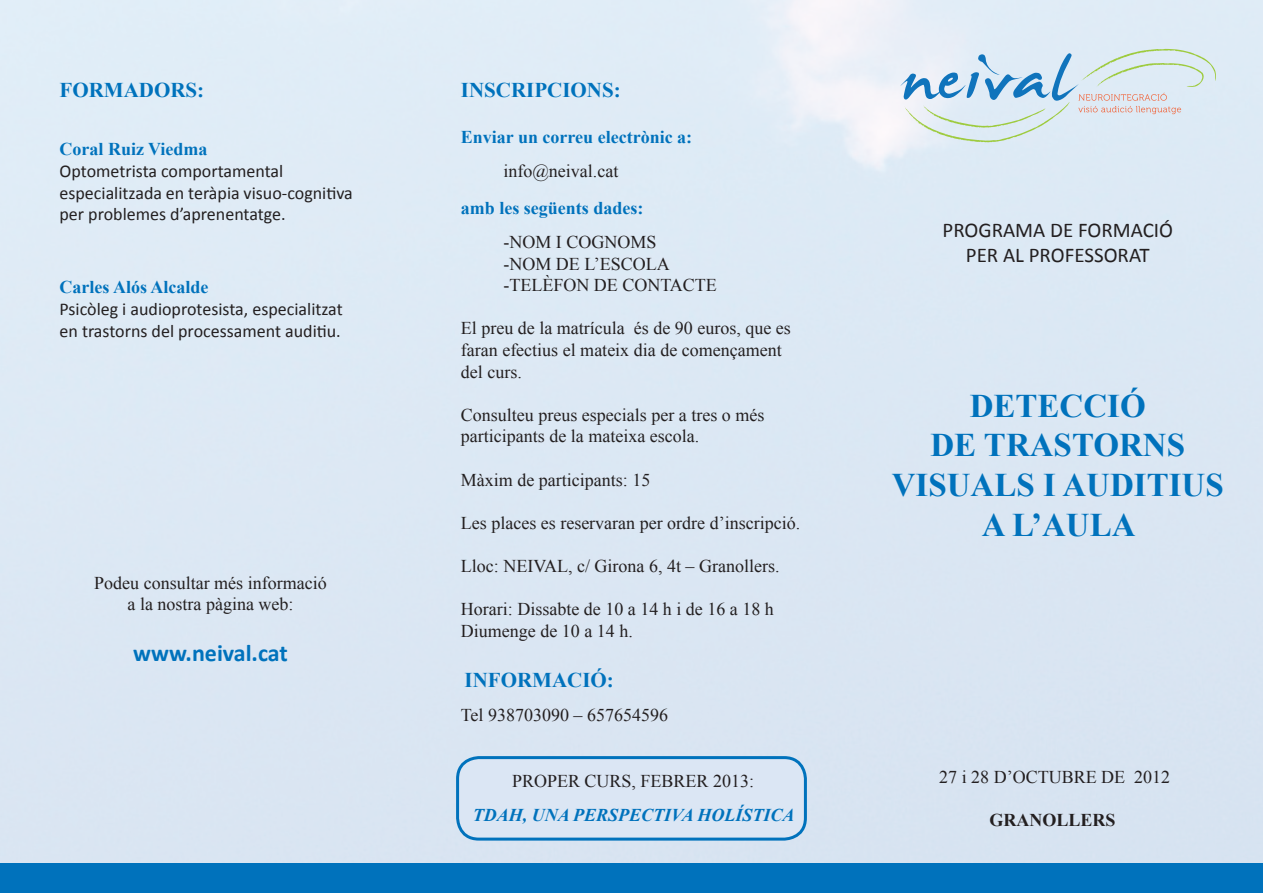
<style>
.page{position:relative;width:1263px;height:893px;background:#fff}
.page>*{position:absolute;margin:0;border:0;box-sizing:border-box;transform-origin:0 0}
.t1{font:700 33px/39.6px "Times New Roman";color:#0072bc;text-align:center}
.t2{font:700 24px "Calibri";color:#0072bc}
.t3{font:700 21px "Times New Roman";color:#0072bc}
.t4{font:21px "Calibri";color:#231f20}
.t5{font:18px/21.6px "Times New Roman";color:#231f20}
.t6{font:18px/21.6px "Calibri";color:#231f20}
.t7{font:700 18px "Times New Roman";color:#0072bc}
.t8{font:italic 700 18px "Times New Roman";color:#0072bc}
.t9{font:700 18px "Times New Roman";color:#231f20}
</style>
<div class="page">
<div style="left:0;top:0;width:1263px;height:863px;background:#dce8f4"></div>
<div style="left:0;top:863px;width:1263px;height:30px;background:#0072bc"></div>
<svg style="left:899px;top:49px;width:317px;height:94px;background:#d1e1eb"></svg>
<div style="left:458px;top:758px;width:347px;height:81px;background:#dbe6f4;border-radius:21px"></div>
<div style="left:456px;top:756px;width:351px;height:85px;border:3px solid #0072bc;border-radius:21px"></div>
<p class="t3" style="left:60px;top:76px;width:146px">FORMADORS:</p>
<p class="t7" style="left:60px;top:137px;width:149px">Coral Ruiz Viedma</p>
<p class="t6" style="left:60px;top:160px;width:295px">Optometrista comportamental especialitzada en teràpia visuo-cognitiva per problemes d’aprenentatge.</p>
<p class="t7" style="left:60px;top:275px;width:151px">Carles Alós Alcalde</p>
<p class="t6" style="left:60px;top:298px;width:285px">Psicòleg i audioprotesista, especialitzat en trastorns del processament auditiu.</p>
<p class="t5" style="left:94px;top:572px;width:234px">Podeu consultar més informació</p>
<p class="t5" style="left:128px;top:593px;width:167px">a la nostra pàgina web:</p>
<p class="t2" style="left:133px;top:637px;width:156px">www.neival.cat</p>
<p class="t3" style="left:461px;top:76px;width:161px">INSCRIPCIONS:</p>
<p class="t7" style="left:461px;top:124px;width:233px">Enviar un correu electrònic a:</p>
<p class="t5" style="left:503px;top:160px;width:117px">info@neival.cat</p>
<p class="t7" style="left:461px;top:195px;width:184px">amb les següents dades:</p>
<p class="t5" style="left:503px;top:231px;width:154px">-NOM I COGNOMS</p>
<p class="t5" style="left:503px;top:253px;width:168px">-NOM DE L’ESCOLA</p>
<p class="t5" style="left:503px;top:274px;width:215px">-TELÈFON DE CONTACTE</p>
<p class="t5" style="left:461px;top:317px;width:331px">El preu de la matrícula és de 90 euros, que es faran efectius el mateix dia de començament del curs.</p>
<p class="t5" style="left:461px;top:404px;width:305px">Consulteu preus especials per a tres o més participants de la mateixa escola.</p>
<p class="t5" style="left:461px;top:469px;width:191px">Màxim de participants: 15</p>
<p class="t5" style="left:461px;top:512px;width:341px">Les places es reservaran per ordre d’inscripció.</p>
<p class="t5" style="left:461px;top:555px;width:320px">Lloc: NEIVAL, c/ Girona 6, 4t – Granollers.</p>
<p class="t5" style="left:461px;top:598px;width:314px">Horari: Dissabte de 10 a 14 h i de 16 a 18 h</p>
<p class="t5" style="left:461px;top:620px;width:173px">Diumenge de 10 a 14 h.</p>
<p class="t3" style="left:465px;top:666px;width:151px">INFORMACIÓ:</p>
<p class="t5" style="left:461px;top:704px;width:209px">Tel 938703090 – 657654596</p>
<p class="t5" style="left:512px;top:770px;width:244px">PROPER CURS, FEBRER 2013:</p>
<p class="t8" style="left:473px;top:802px;width:323px">TDAH, UNA PERSPECTIVA HOLÍSTICA</p>
<p class="t4" style="left:942px;top:217px;width:232px">PROGRAMA DE FORMACIÓ</p>
<p class="t4" style="left:966px;top:242px;width:185px">PER AL PROFESSORAT</p>
<p class="t1" style="left:892px;top:385px;width:333px">DETECCIÓ<br>DE TRASTORNS<br>VISUALS I AUDITIUS<br>A L’AULA</p>
<p class="t5" style="left:939px;top:766px;width:232px">27 i 28 D’OCTUBRE DE 2012</p>
<p class="t9" style="left:989px;top:808px;width:128px">GRANOLLERS</p>
</div>
